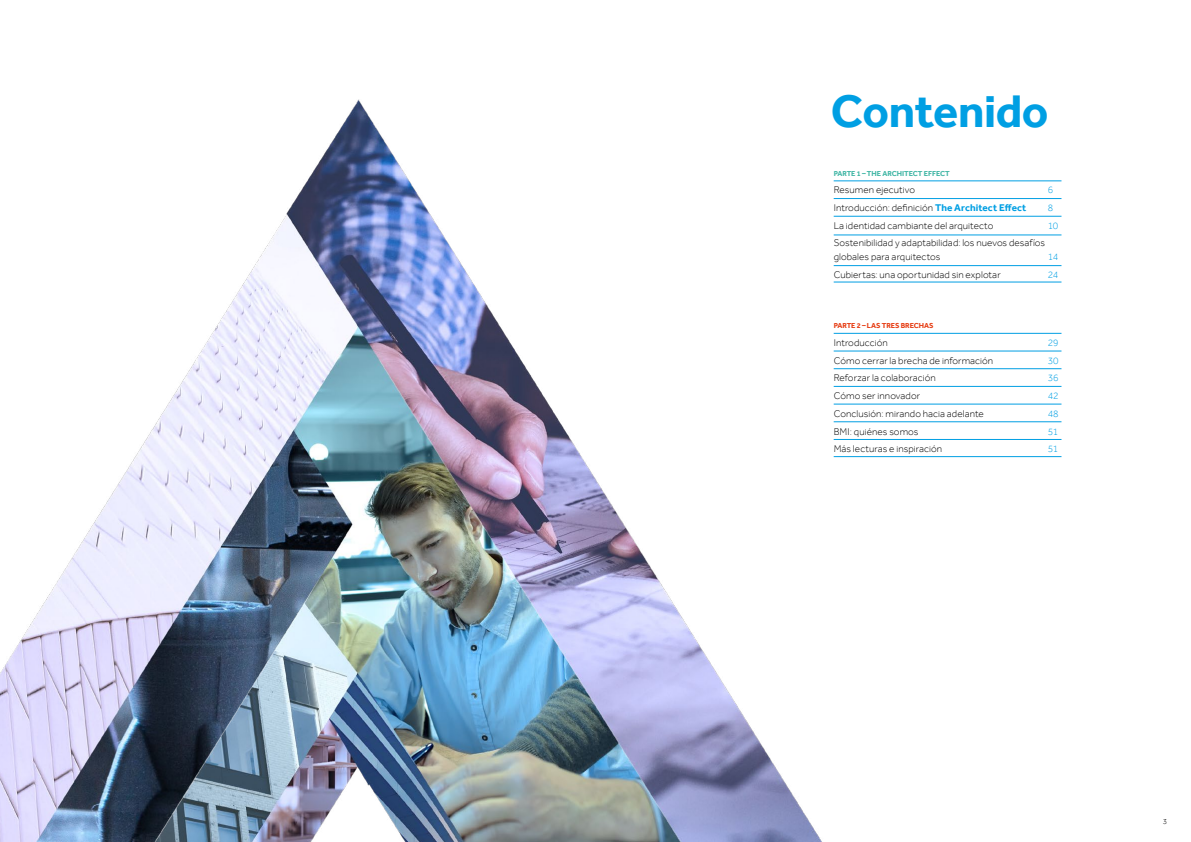
<style>
.page{position:relative;width:1191px;height:842px;background:#fff}
.page>*{position:absolute;margin:0;border:0;box-sizing:border-box;transform-origin:0 0}
.t1{font:700 47px "Effra";letter-spacing:-.01em;color:#009fe3}
.t2{font:300 10px/14px "Effra";letter-spacing:.01em;color:#000}
.t3{font:300 10px "Effra";letter-spacing:-.025em;color:#009fe3}
.t4{font:300 8px "Effra";color:#000}
.t5{font:700 7.4px "Effra";color:#41b6a5}
.t6{font:700 7.4px "Effra";color:#e63b11}
.s1{font-weight:700;color:#009fe3}
</style>
<div class="page">
<img style="left:0;top:99px;width:839px;height:743px">
<hr style="left:833px;top:181px;width:228px;height:1px;background:#009fe3">
<hr style="left:833px;top:198px;width:228px;height:1px;background:#009fe3">
<hr style="left:833px;top:216px;width:228px;height:1px;background:#009fe3">
<hr style="left:833px;top:235px;width:228px;height:1px;background:#009fe3">
<hr style="left:833px;top:282px;width:228px;height:1px;background:#009fe3">
<hr style="left:833px;top:265px;width:228px;height:1px;background:#009fe3">
<hr style="left:833px;top:333px;width:228px;height:1px;background:#009fe3">
<hr style="left:833px;top:351px;width:228px;height:1px;background:#009fe3">
<hr style="left:833px;top:368px;width:228px;height:1px;background:#009fe3">
<hr style="left:833px;top:386px;width:228px;height:1px;background:#009fe3">
<hr style="left:833px;top:404px;width:228px;height:1px;background:#009fe3">
<hr style="left:833px;top:422px;width:228px;height:1px;background:#009fe3">
<hr style="left:833px;top:439px;width:228px;height:1px;background:#009fe3">
<hr style="left:833px;top:456px;width:228px;height:1px;background:#009fe3">
<h1 class="t1" style="left:831px;top:83px;width:219px">Contenido</h1>
<p class="t5" style="left:833px;top:169px;width:118px">PARTE 1 – THE ARCHITECT EFFECT</p>
<p class="t2" style="left:833px;top:183px;width:83px">Resumen ejecutivo</p>
<p class="t3" style="left:1047px;top:184px;width:7px">6</p>
<p class="t2" style="left:833px;top:200px;width:194px">Introducción: definición <span class="s1">The Architect Effect</span></p>
<p class="t3" style="left:1047px;top:202px;width:7px">8</p>
<p class="t2" style="left:833px;top:218px;width:161px">La identidad cambiante del arquitecto</p>
<p class="t3" style="left:1047px;top:219px;width:12px">10</p>
<p class="t2" style="left:833px;top:236px;width:213px">Sostenibilidad y adaptabilidad: los nuevos desafíos globales para arquitectos</p>
<p class="t3" style="left:1047px;top:251px;width:12px">14</p>
<p class="t2" style="left:833px;top:268px;width:168px">Cubiertas: una oportunidad sin explotar</p>
<p class="t3" style="left:1047px;top:269px;width:12px">24</p>
<p class="t6" style="left:833px;top:322px;width:101px">PARTE 2 – LAS TRES BRECHAS</p>
<p class="t2" style="left:833px;top:336px;width:56px">Introducción</p>
<p class="t3" style="left:1047px;top:337px;width:12px">29</p>
<p class="t2" style="left:833px;top:353px;width:161px">Cómo cerrar la brecha de información</p>
<p class="t3" style="left:1047px;top:354px;width:12px">30</p>
<p class="t2" style="left:833px;top:371px;width:104px">Reforzar la colaboración</p>
<p class="t3" style="left:1047px;top:372px;width:12px">36</p>
<p class="t2" style="left:833px;top:389px;width:88px">Cómo ser innovador</p>
<p class="t3" style="left:1047px;top:390px;width:12px">42</p>
<p class="t2" style="left:833px;top:406px;width:152px">Conclusión: mirando hacia adelante</p>
<p class="t3" style="left:1047px;top:408px;width:12px">48</p>
<p class="t2" style="left:833px;top:424px;width:86px">BMI: quiénes somos</p>
<p class="t3" style="left:1047px;top:425px;width:12px">51</p>
<p class="t2" style="left:833px;top:442px;width:110px">Más lecturas e inspiración</p>
<p class="t3" style="left:1047px;top:443px;width:12px">51</p>
<p class="t4" style="left:1162px;top:817px;width:6px">3</p>
</div>
